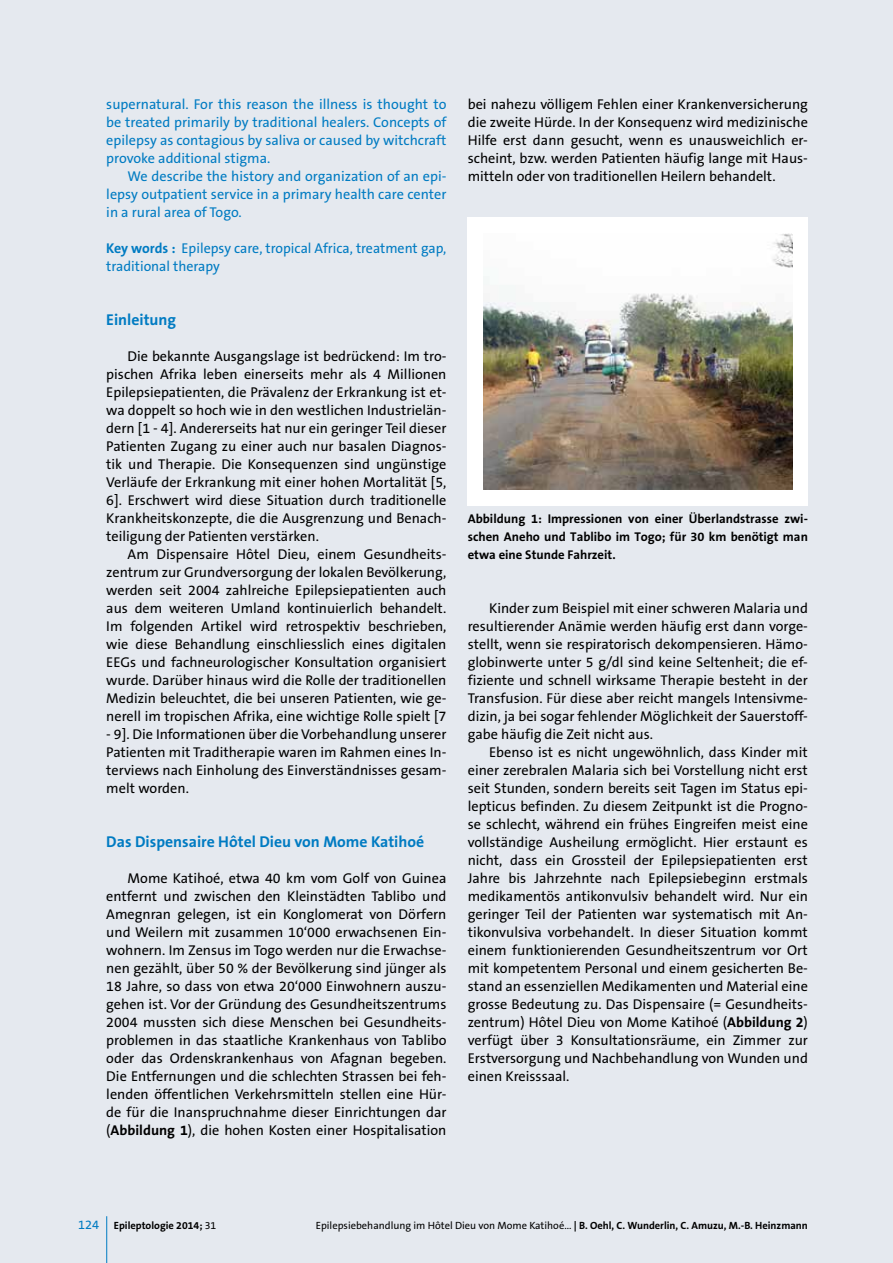
<style>
.page{position:relative;width:893px;height:1263px;background:#e5e9ef}
.page>*{position:absolute;margin:0;border:0;box-sizing:border-box;transform-origin:0 0}
.t1{font:700 15.75px "The Sans B7";color:#007bc2}
.t2{font:14.25px/18px "The Sans B5 Plain";color:#000;text-align:justify}
.t3{font:14.25px/18px "The Sans B5 Plain";color:#007bc2;text-align:justify}
.t4{font:700 12.75px/18px "The Sans B7";color:#000;text-align:justify}
.t5{font:10.5px "The Sans B5 Plain";color:#000}
.t6{font:700 10.5px "The Sans B7";color:#000}
.s1{font-family:"The Sans B7";font-weight:700}
.s2{font-family:"The Sans B5 Plain";font-weight:400;font-size:12.75px;color:#007bc2}
.s3{font-family:"The Sans B5 Plain";font-weight:400}
</style>
<div class="page">
<hr style="left:106px;top:1216px;width:1px;height:47px;background:#007bc2">
<div style="left:468px;top:217px;width:340px;height:288px;background:#fff"></div>
<img style="left:483px;top:233px;width:309px;height:257px">
<p class="t3" style="left:106px;top:96px;width:342px">supernatural. For this reason the illness is thought to be treated primarily by traditional healers. Concepts of epilepsy as contagious by saliva or caused by witchcraft provoke additional stigma.</p>
<p class="t3" style="left:106px;top:168px;width:342px;text-indent:21px">We describe the history and organization of an epi&shy;lepsy outpatient service in a primary health care center in a rural area of Togo.</p>
<p class="t3" style="left:106px;top:240px;width:342px"><span class="s1">Key words :</span> Epilepsy care, tropical Africa, treatment gap, traditional therapy</p>
<p class="t1" style="left:106px;top:312px;width:71px">Einleitung</p>
<p class="t2" style="left:106px;top:348px;width:342px;text-indent:21px">Die bekannte Ausgangslage ist bedrückend: Im tro&shy;pischen Afrika leben einerseits mehr als 4 Millionen Epilepsiepatienten, die Prävalenz der Erkrankung ist et&shy;wa doppelt so hoch wie in den westlichen Industrielän&shy;dern [1 - 4]. Andererseits hat nur ein geringer Teil dieser Patienten Zugang zu einer auch nur basalen Diagnos&shy;tik und Therapie. Die Konsequenzen sind ungünstige Verläufe der Erkrankung mit einer hohen Mortalität [5, 6]. Erschwert wird diese Situation durch traditionelle Krankheitskonzepte, die die Ausgrenzung und Benach&shy;teiligung der Patienten verstärken.</p>
<p class="t2" style="left:106px;top:546px;width:342px;text-indent:21px">Am Dispensaire Hôtel Dieu, einem Gesundheits&shy;zentrum zur Grundversorgung der lokalen Bevölkerung, werden seit 2004 zahlreiche Epilepsiepatienten auch aus dem weiteren Umland kontinuierlich behandelt.<br>Im folgenden Artikel wird retrospektiv beschrieben, wie diese Behandlung einschliesslich eines digitalen EEGs und fachneurologischer Konsultation organisiert wurde. Darüber hinaus wird die Rolle der traditionellen Medizin beleuchtet, die bei unseren Patienten, wie ge&shy;nerell im tropischen Afrika, eine wichtige Rolle spielt [7</p>
<p class="t2" style="left:106px;top:726px;width:342px">- 9]. Die Informationen über die Vorbehandlung unserer Patienten mit Traditherapie waren im Rahmen eines In&shy;terviews nach Einholung des Einverständnisses gesam&shy;melt worden.</p>
<p class="t1" style="left:106px;top:834px;width:319px">Das Dispensaire Hôtel Dieu von Mome Katihoé</p>
<p class="t2" style="left:106px;top:870px;width:342px;text-indent:21px">Mome Katihoé, etwa 40 km vom Golf von Guinea entfernt und zwischen den Kleinstädten Tablibo und Amegnran gelegen, ist ein Konglomerat von Dörfern und Weilern mit zusammen 10‘000 erwachsenen Ein&shy;wohnern. Im Zensus im Togo werden nur die Erwachse&shy;nen gezählt, über 50 % der Bevölkerung sind jünger als 18 Jahre, so dass von etwa 20‘000 Einwohnern auszu&shy;gehen ist. Vor der Gründung des Gesundheitszentrums 2004 mussten sich diese Menschen bei Gesundheits&shy;problemen in das staatliche Krankenhaus von Tablibo oder das Ordenskrankenhaus von Afagnan begeben.<br>Die Entfernungen und die schlechten Strassen bei feh&shy;lenden öffentlichen Verkehrsmitteln stellen eine Hür&shy;de für die Inanspruchnahme dieser Einrichtungen dar (<span class="s1">Abbildung 1</span>), die hohen Kosten einer Hospitalisation</p>
<p class="t2" style="left:468px;top:96px;width:342px">bei nahezu völligem Fehlen einer Krankenversicherung die zweite Hürde. In der Konsequenz wird medizinische Hilfe erst dann gesucht, wenn es unausweichlich er&shy;scheint, bzw. werden Patienten häufig lange mit Haus&shy;mitteln oder von traditionellen Heilern behandelt.</p>
<p class="t4" style="left:468px;top:510px;width:342px">Abbildung 1: Impressionen von einer Überlandstrasse zwi&shy;schen Aneho und Tablibo im Togo; für 30 km benötigt man etwa eine Stunde Fahrzeit.</p>
<p class="t2" style="left:468px;top:600px;width:342px;text-indent:21px">Kinder zum Beispiel mit einer schweren Malaria und resultierender Anämie werden häufig erst dann vorge&shy;stellt, wenn sie respiratorisch dekompensieren. Hämo&shy;globinwerte unter 5 g/dl sind keine Seltenheit; die ef&shy;fiziente und schnell wirksame Therapie besteht in der Transfusion. Für diese aber reicht mangels Intensivme&shy;dizin, ja bei sogar fehlender Möglichkeit der Sauerstoff&shy;gabe häufig die Zeit nicht aus.</p>
<p class="t2" style="left:468px;top:744px;width:342px;text-indent:21px">Ebenso ist es nicht ungewöhnlich, dass Kinder mit einer zerebralen Malaria sich bei Vorstellung nicht erst seit Stunden, sondern bereits seit Tagen im Status epi&shy;lepticus befinden. Zu diesem Zeitpunkt ist die Progno&shy;se schlecht, während ein frühes Eingreifen meist eine vollständige Ausheilung ermöglicht. Hier erstaunt es nicht, dass ein Grossteil der Epilepsiepatienten erst Jahre bis Jahrzehnte nach Epilepsiebeginn erstmals medikamentös antikonvulsiv behandelt wird. Nur ein geringer Teil der Patienten war systematisch mit An&shy;tikonvulsiva vorbehandelt. In dieser Situation kommt einem funktionierenden Gesundheitszentrum vor Ort mit kompetentem Personal und einem gesicherten Be&shy;stand an essenziellen Medikamenten und Material eine grosse Bedeutung zu. Das Dispensaire (= Gesundheits&shy;zentrum) Hôtel Dieu von Mome Katihoé (<span class="s1">Abbildung 2</span>) verfügt über 3 Konsultationsräume, ein Zimmer zur Erstversorgung und Nachbehandlung von Wunden und einen Kreisssaal.</p>
<p class="t6" style="left:78px;top:1220px;width:140px"><span class="s2">124</span> Epileptologie 2014; <span class="s3">31</span></p>
<p class="t5" style="left:316px;top:1220px;width:494px">Epilepsiebehandlung im Hôtel Dieu von Mome Katihoé... <span class="s1">| B. Oehl, C. Wunderlin, C. Amuzu, M.-B. Heinzmann</span></p>
</div>
